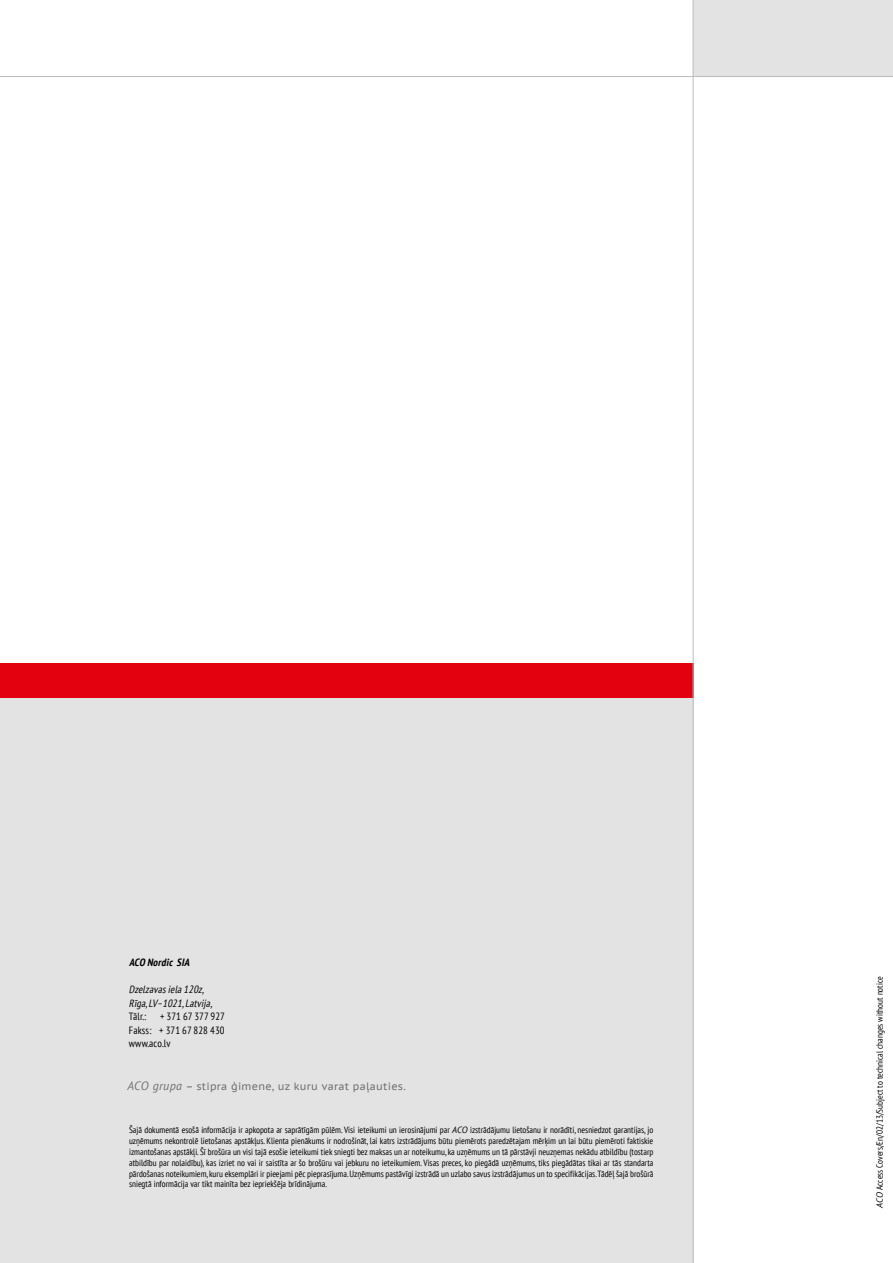
<style>
.page{position:relative;width:893px;height:1263px;background:#fff}
.page>*{position:absolute;margin:0;border:0;box-sizing:border-box;transform-origin:0 0}
.t1{font:condensed 10.5px/13.5px "PT Sans";letter-spacing:.015em;color:#000;text-align:justify}
.t2{font:10.5px "PT Sans Caption";letter-spacing:.025em;color:#6f6f6e}
.t3{font:italic condensed 10.5px/13.5px "PT Sans";color:#000}
.t4{font:italic 700 condensed 10.5px "PT Sans";color:#000}
.t5{font:condensed 9px/10.8px "PT Sans";color:#000;text-align:justify}
.s1{font-family:"PT Sans";font-style:italic;font-size:12px}
.s2{font-style:italic;font-stretch:normal}
</style>
<div class="page">
<div style="left:0;top:697px;width:693px;height:566px;background:#e3e3e3"></div>
<div style="left:0;top:663px;width:693px;height:34px;background:#e3000f"></div>
<div style="left:693px;top:0;width:200px;height:77px;background:#e3e3e3"></div>
<hr style="left:0;top:76px;width:893px;height:1px;background:#bbbcbd">
<hr style="left:693px;top:0;width:1px;height:1263px;background:#bbbcbd">
<p class="t4" style="left:129px;top:955px;width:64px">ACO Nordic SIA</p>
<p class="t3" style="left:129px;top:982px;width:87px">Dzelzavasiela120z,<br>Rīga,LV–1021,Latvija,</p>
<p class="t1" style="left:129px;top:1009px;width:19px">Tālr.:</p>
<p class="t1" style="left:129px;top:1009px;width:98px;text-indent:31px">+ 371 67 377 927<br>Fakss: + 371 67 828 430 www.aco.lv</p>
<p class="t2" style="left:128px;top:1080px;width:280px"><span class="s1">ACO grupa</span> – stipra ģimene, uz kuru varat paļauties.</p>
<p class="t5" style="left:129px;top:1125px;width:526px">Šajā dokumentā esošā informācija ir apkopota ar saprātīgām pūlēm. Visi ieteikumi un ierosinājumi par <span class="s2">ACO</span> izstrādājumu lietošanu ir norādīti, nesniedzot garantijas, jo uzņēmums nekontrolē lietošanas apstākļus. Klienta pienākums ir nodrošināt, lai katrs izstrādājums būtu piemērots paredzētajam mērķim un lai būtu piemēroti faktiskie izmantošanas apstākļi. Šī brošūra un visi tajā esošie ieteikumi tiek sniegti bez maksas un ar noteikumu, ka uzņēmums un tā pārstāvji neuzņemas nekādu atbildību (tostarp atbildību par nolaidību), kas izriet no vai ir saistīta ar šo brošūru vai jebkuru no ieteikumiem. Visas preces, ko piegādā uzņēmums, tiks piegādātas tikai ar tās standarta pārdošanas noteikumiem, kuru eksemplāri ir pieejami pēc pieprasījuma. Uzņēmums pastāvīgi izstrādā un uzlabo savus izstrādājumus un to specifikācijas. Tādēļ šajā brošūrā sniegtā informācija var tikt mainīta bez iepriekšēja brīdinājuma.</p>
<p class="t5" style="left:874px;top:1208px;width:233px;rotate:-90deg"><span class="s2">ACO</span> Access Covers/En/02/13/Subject to technical changes without notice</p>
</div>
